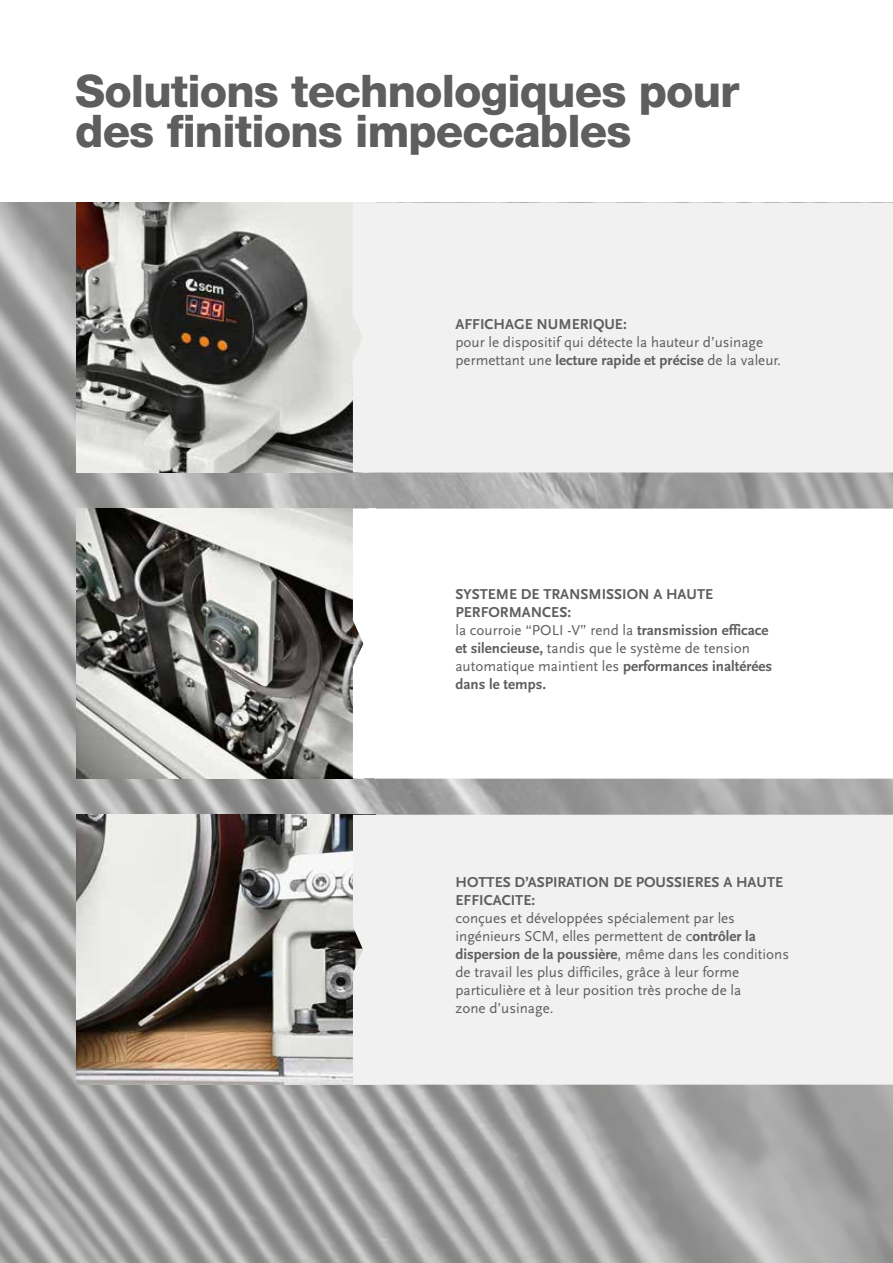
<style>
.page{position:relative;width:893px;height:1263px;background:#fff}
.page>*{position:absolute;margin:0;border:0;box-sizing:border-box;transform-origin:0 0}
.t1{font:800 45px/40.5px "Helvetica Neue LT Std";letter-spacing:-.02em;color:#5f5e5e}
.t2{font:15px/18px "Scala Sans";color:#5f5e5e}
.t3{font:700 15px/18px "Scala Sans";color:#5f5e5e}
.s1{font-weight:700}
.s2{font-weight:400}
</style>
<div class="page">
<img style="left:0;top:203px;width:893px;height:1060px">
<img style="left:77px;top:203px;width:298px;height:270px">
<img style="left:77px;top:509px;width:276px;height:270px">
<img style="left:77px;top:815px;width:276px;height:269px">
<div style="left:353px;top:203px;width:540px;height:269px;background:#f1f1f1"></div>
<svg style="left:353px;top:509px;width:540px;height:270px"></svg>
<div style="left:353px;top:815px;width:540px;height:270px;background:#f1f1f1"></div>
<h1 class="t1" style="left:75px;top:70px;width:666px">Solutions technologiques pour des finitions impeccables</h1>
<p class="t3" style="left:455px;top:315px;width:173px">AFFICHAGE NUMERIQUE:</p>
<p class="t2" style="left:455px;top:333px;width:327px">pour le dispositif qui détecte la hauteur d’usinage permettant une <span class="s1">lecture rapide et précise</span> de la valeur.</p>
<p class="t3" style="left:455px;top:585px;width:318px">SYSTEME DE TRANSMISSION A HAUTE PERFORMANCES:<br><span class="s2">la courroie “POLI -V” rend la</span> transmission efficace et silencieuse, <span class="s2">tandis que le système de tension automatique maintient les</span> performances inaltérées dans le temps.</p>
<p class="t3" style="left:455px;top:873px;width:329px">HOTTES D’ASPIRATION DE POUSSIERES A HAUTE<br>EFFICACITE:</p>
<p class="t2" style="left:455px;top:909px;width:335px">conçues et développées spécialement par les ingénieurs SCM, elles permettent de c<span class="s1">ontrôler la dispersion de la poussière</span>, même dans les conditions de travail les plus difficiles, grâce à leur forme particulière et à leur position très proche de la<br>zone d’usinage.</p>
</div>
